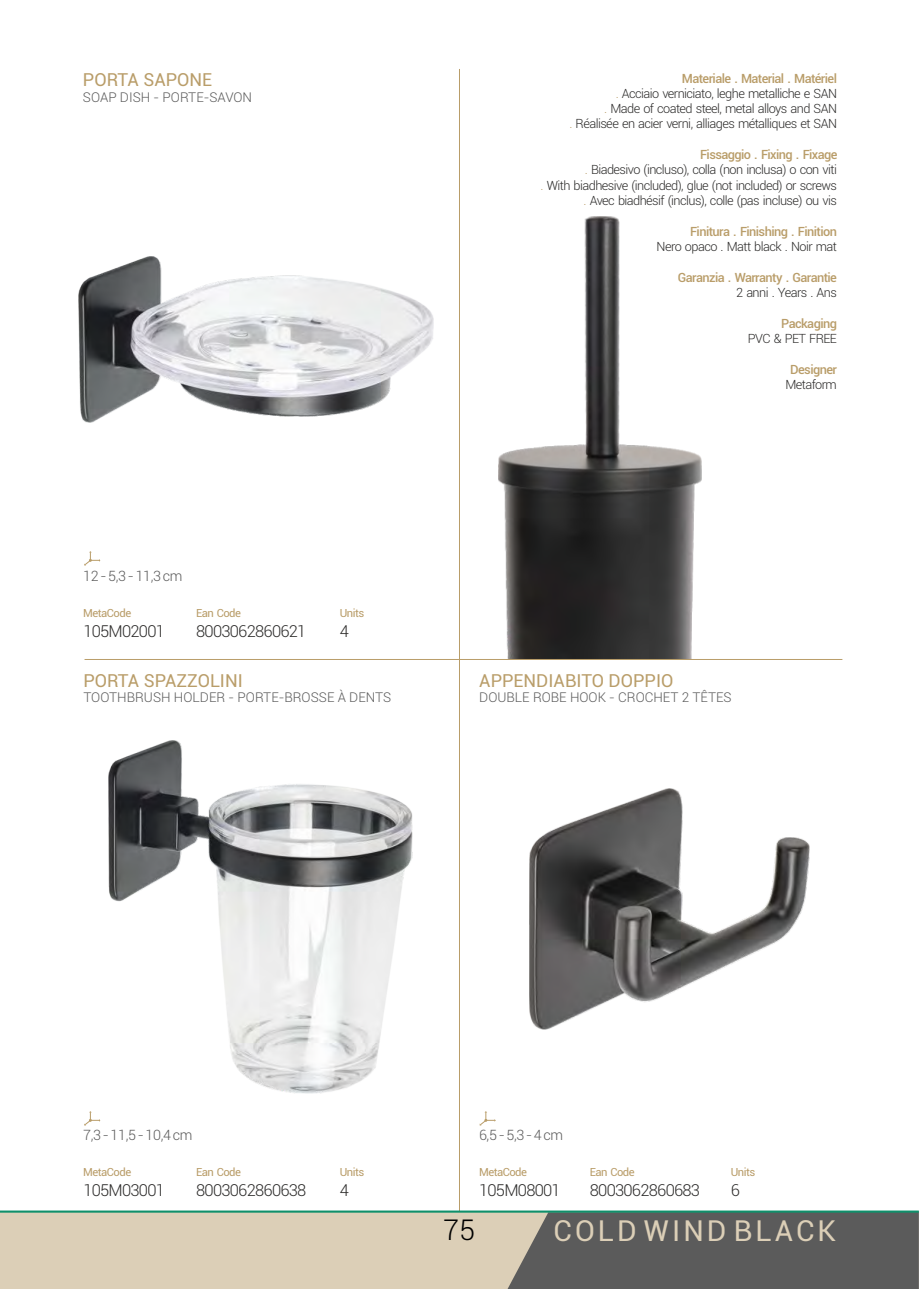
<style>
.page{position:relative;width:919px;height:1289px;background:#fff}
.page>*{position:absolute;margin:0;border:0;box-sizing:border-box;transform-origin:0 0}
.t1{font:29.1px "Roboto";letter-spacing:.105em;color:#dccfb7}
.t2{font:300 28.8px "Roboto";color:#000}
.t3{font:18px "Roboto";color:#b99d69}
.t4{font:300 16.5px "Roboto";letter-spacing:-.045em;color:#2b2a29}
.t5{font:300 14.25px "Roboto";letter-spacing:-.025em;color:#5b5b5b}
.t6{font:300 13.5px "Roboto";color:#5b5b5b}
.t7{font:300 12.75px/15.3px "Roboto";letter-spacing:-.045em;color:#2b2a29;text-align:right}
.t8{font:500 12.75px "Roboto";letter-spacing:-.045em;color:#b99d69}
.t9{font:11.25px "Roboto";letter-spacing:-.045em;color:#b99d69}
.s1{font-weight:500;color:#b99d69}
.s2{color:#b99d69}
</style>
<div class="page">
<hr style="left:459px;top:69px;width:1px;height:1149px;background:#b99d69">
<svg style="left:84px;top:551px;width:16px;height:15px"></svg>
<svg style="left:84px;top:1111px;width:16px;height:14px"></svg>
<svg style="left:479px;top:1111px;width:17px;height:14px"></svg>
<div style="left:0;top:1211px;width:918px;height:77px;background:#dccfb7"></div>
<div style="left:507px;top:1212px;width:411px;height:76px;background:#5b5b5b"></div>
<hr style="left:0;top:1210px;width:918px;height:2px;background:#0f906b">
<img style="left:529px;top:788px;width:280px;height:241px">
<img style="left:108px;top:740px;width:305px;height:353px">
<img style="left:78px;top:257px;width:355px;height:165px">
<img style="left:498px;top:216px;width:204px;height:443px">
<hr style="left:84px;top:659px;width:758px;height:1px;background:#b99d69">
<h3 class="t3" style="left:83px;top:73px;width:131px">PORTA SAPONE</h3>
<p class="t6" style="left:83px;top:91px;width:171px">SOAP DISH - PORTE-SAVON</p>
<p class="t5" style="left:83px;top:570px;width:101px">12 - 5,3 - 11,3 cm</p>
<p class="t9" style="left:83px;top:608px;width:49px">MetaCode</p>
<p class="t4" style="left:83px;top:625px;width:83px">105M02001</p>
<p class="t9" style="left:196px;top:608px;width:46px">Ean Code</p>
<p class="t4" style="left:196px;top:625px;width:112px">8003062860621</p>
<p class="t9" style="left:340px;top:608px;width:26px">Units</p>
<p class="t4" style="left:340px;top:624px;width:11px">4</p>
<h3 class="t3" style="left:83px;top:673px;width:161px">PORTA SPAZZOLINI</h3>
<p class="t6" style="left:83px;top:692px;width:309px">TOOTHBRUSH HOLDER - PORTE-BROSSE À DENTS</p>
<p class="t7" style="left:569px;top:72px;width:269px"><span class="s1">Materiale . Material . Matériel<br></span><span class="s2">.</span> Acciaio verniciato, leghe metalliche e SAN<br><span class="s2">.</span> Made of coated steel, metal alloys and SAN<br><span class="s2">.</span> Réalisée en acier verni, alliages métalliques et SAN</p>
<p class="t7" style="left:540px;top:148px;width:298px"><span class="s1">Fissaggio . Fixing . Fixage<br></span><span class="s2">.</span> Biadesivo (incluso), colla (non inclusa) o con viti<br><span class="s2">.</span> With biadhesive (included), glue (not included) or screws <span class="s2">.</span> Avec biadhésif (inclus), colle (pas incluse) ou vis</p>
<p class="t8" style="left:690px;top:226px;width:148px">Finitura . Finishing . Finition</p>
<p class="t7" style="left:656px;top:240px;width:182px">Nero opaco . Matt black . Noir mat</p>
<p class="t8" style="left:677px;top:272px;width:161px">Garanzia . Warranty . Garantie</p>
<p class="t7" style="left:736px;top:286px;width:102px">2 anni . Years . Ans</p>
<p class="t8" style="left:781px;top:318px;width:57px">Packaging</p>
<p class="t7" style="left:747px;top:332px;width:90px">PVC &amp; PET FREE</p>
<p class="t8" style="left:790px;top:364px;width:48px">Designer</p>
<p class="t7" style="left:785px;top:378px;width:53px">Metaform</p>
<h3 class="t3" style="left:479px;top:673px;width:195px">APPENDIABITO DOPPIO</h3>
<p class="t6" style="left:479px;top:691px;width:254px">DOUBLE ROBE HOOK - CROCHET 2 TÊTES</p>
<p class="t5" style="left:83px;top:1128px;width:111px">7,3 - 11,5 - 10,4 cm</p>
<p class="t5" style="left:479px;top:1128px;width:86px">6,5 - 5,3 - 4 cm</p>
<p class="t9" style="left:83px;top:1167px;width:49px">MetaCode</p>
<p class="t4" style="left:83px;top:1183px;width:83px">105M03001</p>
<p class="t9" style="left:196px;top:1167px;width:46px">Ean Code</p>
<p class="t4" style="left:196px;top:1183px;width:112px">8003062860638</p>
<p class="t9" style="left:340px;top:1167px;width:26px">Units</p>
<p class="t4" style="left:340px;top:1183px;width:11px">4</p>
<p class="t9" style="left:479px;top:1167px;width:49px">MetaCode</p>
<p class="t4" style="left:479px;top:1183px;width:83px">105M08001</p>
<p class="t9" style="left:589px;top:1167px;width:46px">Ean Code</p>
<p class="t4" style="left:589px;top:1183px;width:112px">8003062860683</p>
<p class="t9" style="left:730px;top:1167px;width:26px">Units</p>
<p class="t4" style="left:730px;top:1183px;width:11px">6</p>
<h2 class="t2" style="left:443px;top:1218px;width:33px">75</h2>
<h1 class="t1" style="left:553px;top:1218px;width:284px">COLD WIND BLACK</h1>
</div>
